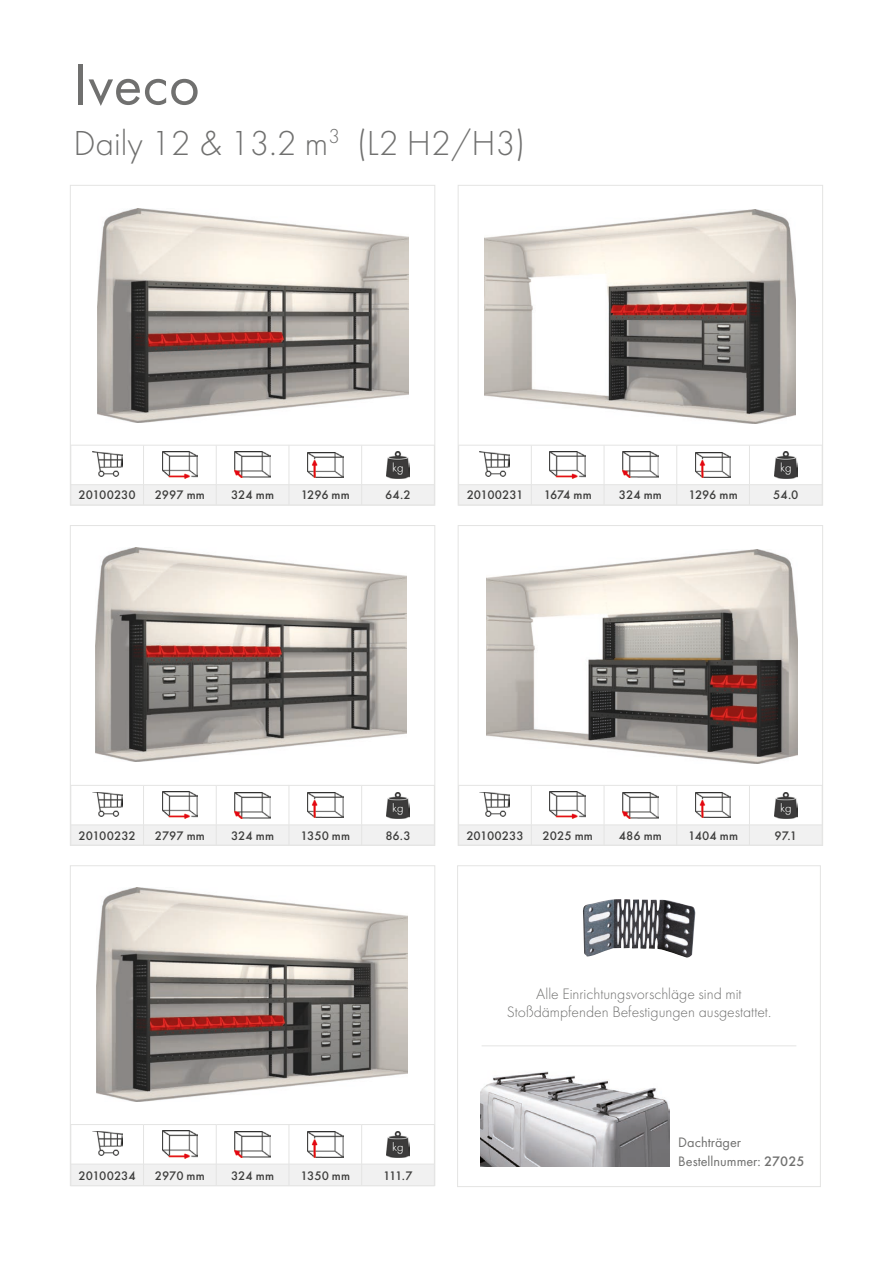
<style>
.page{position:relative;width:893px;height:1263px;background:#fff}
.page>*{position:absolute;margin:0;border:0;box-sizing:border-box;transform-origin:0 0}
.t1{font:60px "Futura";color:#70706f}
.t2{font:300 36px "Futura";color:#70706f}
.t3{font:300 15.6px/18.8px "Futura";color:#70706f;text-align:center}
.t4{font:14.25px/18.8px "Futura";color:#70706f}
.t5{font:500 12.9px "Futura";letter-spacing:-.005em;color:#3d3d3c}
.s1{font-weight:500}
</style>
<div class="page">
<img style="left:98px;top:208px;width:311px;height:214px">
<img style="left:485px;top:209px;width:311px;height:214px">
<img style="left:96px;top:547px;width:311px;height:214px">
<img style="left:487px;top:549px;width:311px;height:214px">
<img style="left:97px;top:888px;width:311px;height:213px">
<img style="left:583px;top:899px;width:113px;height:58px">
<img style="left:480px;top:1071px;width:189px;height:95px">
<hr style="left:71px;top:445px;width:73px;height:1px;background:#e4e4e3">
<hr style="left:71px;top:445px;width:1px;height:39px;background:#e4e4e3">
<hr style="left:144px;top:445px;width:72px;height:1px;background:#e4e4e3">
<hr style="left:143px;top:445px;width:1px;height:39px;background:#e4e4e3">
<hr style="left:216px;top:445px;width:73px;height:1px;background:#e4e4e3">
<hr style="left:216px;top:445px;width:1px;height:39px;background:#e4e4e3">
<hr style="left:289px;top:445px;width:73px;height:1px;background:#e4e4e3">
<hr style="left:289px;top:445px;width:1px;height:39px;background:#e4e4e3">
<hr style="left:362px;top:445px;width:73px;height:1px;background:#e4e4e3">
<hr style="left:361px;top:445px;width:1px;height:39px;background:#e4e4e3">
<hr style="left:434px;top:445px;width:1px;height:39px;background:#e4e4e3">
<hr style="left:71px;top:484px;width:73px;height:1px;background:#e4e4e3">
<hr style="left:71px;top:505px;width:73px;height:1px;background:#e4e4e3">
<hr style="left:144px;top:484px;width:72px;height:1px;background:#e4e4e3">
<hr style="left:144px;top:505px;width:72px;height:1px;background:#e4e4e3">
<hr style="left:216px;top:484px;width:73px;height:1px;background:#e4e4e3">
<hr style="left:216px;top:505px;width:73px;height:1px;background:#e4e4e3">
<hr style="left:289px;top:484px;width:73px;height:1px;background:#e4e4e3">
<hr style="left:289px;top:505px;width:73px;height:1px;background:#e4e4e3">
<hr style="left:362px;top:484px;width:73px;height:1px;background:#e4e4e3">
<hr style="left:362px;top:505px;width:73px;height:1px;background:#e4e4e3">
<div style="left:71px;top:485px;width:364px;height:20px;background:#f1f1f1"></div>
<img style="left:92px;top:452px;width:30px;height:24px">
<img style="left:162px;top:451px;width:36px;height:28px">
<img style="left:235px;top:452px;width:35px;height:26px">
<img style="left:308px;top:452px;width:35px;height:26px">
<img style="left:387px;top:452px;width:22px;height:26px">
<hr style="left:458px;top:445px;width:73px;height:1px;background:#e4e4e3">
<hr style="left:458px;top:445px;width:1px;height:39px;background:#e4e4e3">
<hr style="left:531px;top:445px;width:73px;height:1px;background:#e4e4e3">
<hr style="left:531px;top:445px;width:1px;height:39px;background:#e4e4e3">
<hr style="left:604px;top:445px;width:73px;height:1px;background:#e4e4e3">
<hr style="left:604px;top:445px;width:1px;height:39px;background:#e4e4e3">
<hr style="left:677px;top:445px;width:72px;height:1px;background:#e4e4e3">
<hr style="left:676px;top:445px;width:1px;height:39px;background:#e4e4e3">
<hr style="left:749px;top:445px;width:73px;height:1px;background:#e4e4e3">
<hr style="left:749px;top:445px;width:1px;height:39px;background:#e4e4e3">
<hr style="left:822px;top:445px;width:1px;height:39px;background:#e4e4e3">
<hr style="left:458px;top:484px;width:73px;height:1px;background:#e4e4e3">
<hr style="left:458px;top:505px;width:73px;height:1px;background:#e4e4e3">
<hr style="left:531px;top:484px;width:73px;height:1px;background:#e4e4e3">
<hr style="left:531px;top:505px;width:73px;height:1px;background:#e4e4e3">
<hr style="left:604px;top:484px;width:73px;height:1px;background:#e4e4e3">
<hr style="left:604px;top:505px;width:73px;height:1px;background:#e4e4e3">
<hr style="left:677px;top:484px;width:72px;height:1px;background:#e4e4e3">
<hr style="left:677px;top:505px;width:72px;height:1px;background:#e4e4e3">
<hr style="left:749px;top:484px;width:73px;height:1px;background:#e4e4e3">
<hr style="left:749px;top:505px;width:73px;height:1px;background:#e4e4e3">
<div style="left:458px;top:485px;width:365px;height:20px;background:#f1f1f1"></div>
<img style="left:480px;top:452px;width:30px;height:24px">
<img style="left:550px;top:451px;width:35px;height:28px">
<img style="left:623px;top:452px;width:35px;height:26px">
<img style="left:695px;top:452px;width:36px;height:26px">
<img style="left:774px;top:452px;width:23px;height:26px">
<hr style="left:71px;top:785px;width:73px;height:1px;background:#e4e4e3">
<hr style="left:71px;top:785px;width:1px;height:40px;background:#e4e4e3">
<hr style="left:144px;top:785px;width:72px;height:1px;background:#e4e4e3">
<hr style="left:143px;top:785px;width:1px;height:40px;background:#e4e4e3">
<hr style="left:216px;top:785px;width:73px;height:1px;background:#e4e4e3">
<hr style="left:216px;top:785px;width:1px;height:40px;background:#e4e4e3">
<hr style="left:289px;top:785px;width:73px;height:1px;background:#e4e4e3">
<hr style="left:289px;top:785px;width:1px;height:40px;background:#e4e4e3">
<hr style="left:362px;top:785px;width:73px;height:1px;background:#e4e4e3">
<hr style="left:361px;top:785px;width:1px;height:40px;background:#e4e4e3">
<hr style="left:434px;top:785px;width:1px;height:40px;background:#e4e4e3">
<hr style="left:71px;top:845px;width:73px;height:1px;background:#e4e4e3">
<hr style="left:144px;top:845px;width:72px;height:1px;background:#e4e4e3">
<hr style="left:216px;top:845px;width:73px;height:1px;background:#e4e4e3">
<hr style="left:289px;top:845px;width:73px;height:1px;background:#e4e4e3">
<hr style="left:362px;top:845px;width:73px;height:1px;background:#e4e4e3">
<div style="left:71px;top:825px;width:364px;height:20px;background:#f1f1f1"></div>
<img style="left:92px;top:792px;width:30px;height:24px">
<img style="left:162px;top:791px;width:36px;height:28px">
<img style="left:235px;top:792px;width:35px;height:26px">
<img style="left:308px;top:792px;width:35px;height:26px">
<img style="left:387px;top:792px;width:22px;height:26px">
<hr style="left:458px;top:785px;width:73px;height:1px;background:#e4e4e3">
<hr style="left:458px;top:785px;width:1px;height:40px;background:#e4e4e3">
<hr style="left:531px;top:785px;width:73px;height:1px;background:#e4e4e3">
<hr style="left:531px;top:785px;width:1px;height:40px;background:#e4e4e3">
<hr style="left:604px;top:785px;width:73px;height:1px;background:#e4e4e3">
<hr style="left:604px;top:785px;width:1px;height:40px;background:#e4e4e3">
<hr style="left:677px;top:785px;width:72px;height:1px;background:#e4e4e3">
<hr style="left:676px;top:785px;width:1px;height:40px;background:#e4e4e3">
<hr style="left:749px;top:785px;width:73px;height:1px;background:#e4e4e3">
<hr style="left:749px;top:785px;width:1px;height:40px;background:#e4e4e3">
<hr style="left:822px;top:785px;width:1px;height:40px;background:#e4e4e3">
<hr style="left:458px;top:845px;width:73px;height:1px;background:#e4e4e3">
<hr style="left:531px;top:845px;width:73px;height:1px;background:#e4e4e3">
<hr style="left:604px;top:845px;width:73px;height:1px;background:#e4e4e3">
<hr style="left:677px;top:845px;width:72px;height:1px;background:#e4e4e3">
<hr style="left:749px;top:845px;width:73px;height:1px;background:#e4e4e3">
<div style="left:458px;top:825px;width:365px;height:20px;background:#f1f1f1"></div>
<img style="left:480px;top:792px;width:30px;height:24px">
<img style="left:550px;top:791px;width:35px;height:28px">
<img style="left:623px;top:792px;width:35px;height:26px">
<img style="left:695px;top:792px;width:36px;height:26px">
<img style="left:774px;top:792px;width:23px;height:26px">
<hr style="left:71px;top:1124px;width:73px;height:1px;background:#e4e4e3">
<hr style="left:71px;top:1125px;width:1px;height:39px;background:#e4e4e3">
<hr style="left:144px;top:1124px;width:72px;height:1px;background:#e4e4e3">
<hr style="left:143px;top:1125px;width:1px;height:39px;background:#e4e4e3">
<hr style="left:216px;top:1124px;width:73px;height:1px;background:#e4e4e3">
<hr style="left:216px;top:1125px;width:1px;height:39px;background:#e4e4e3">
<hr style="left:289px;top:1124px;width:73px;height:1px;background:#e4e4e3">
<hr style="left:289px;top:1125px;width:1px;height:39px;background:#e4e4e3">
<hr style="left:362px;top:1124px;width:73px;height:1px;background:#e4e4e3">
<hr style="left:361px;top:1125px;width:1px;height:39px;background:#e4e4e3">
<hr style="left:434px;top:1125px;width:1px;height:39px;background:#e4e4e3">
<div style="left:71px;top:1164px;width:364px;height:22px;background:#f1f1f1"></div>
<img style="left:92px;top:1131px;width:30px;height:25px">
<img style="left:162px;top:1130px;width:36px;height:28px">
<img style="left:235px;top:1131px;width:35px;height:26px">
<img style="left:308px;top:1131px;width:35px;height:26px">
<img style="left:387px;top:1131px;width:22px;height:26px">
<div style="left:457px;top:865px;width:364px;height:322px;border:1px solid #e4e4e3"></div>
<hr style="left:482px;top:1045px;width:314px;height:1px;background:#e4e4e3">
<h1 class="t1" style="left:73px;top:49px;width:128px">Iveco</h1>
<h2 class="t2" style="left:73px;top:123px;width:454px">Daily 12 &amp; 13.2 m<sup>3</sup> (L2 H2/H3)</h2>
<p class="t5" style="left:78px;top:487px;width:59px">20100230</p>
<p class="t5" style="left:155px;top:487px;width:52px">2997 mm</p>
<p class="t5" style="left:231px;top:487px;width:44px">324 mm</p>
<p class="t5" style="left:301px;top:487px;width:51px">1296 mm</p>
<p class="t5" style="left:385px;top:487px;width:27px">64.2</p>
<p class="t5" style="left:467px;top:487px;width:58px">20100231</p>
<p class="t5" style="left:544px;top:487px;width:50px">1674 mm</p>
<p class="t5" style="left:619px;top:487px;width:44px">324 mm</p>
<p class="t5" style="left:689px;top:487px;width:51px">1296 mm</p>
<p class="t5" style="left:773px;top:487px;width:27px">54.0</p>
<p class="t5" style="left:79px;top:828px;width:59px">20100232</p>
<p class="t5" style="left:155px;top:828px;width:52px">2797 mm</p>
<p class="t5" style="left:231px;top:828px;width:44px">324 mm</p>
<p class="t5" style="left:300px;top:828px;width:51px">1350 mm</p>
<p class="t5" style="left:385px;top:828px;width:27px">86.3</p>
<p class="t5" style="left:466px;top:828px;width:59px">20100233</p>
<p class="t5" style="left:542px;top:828px;width:52px">2025 mm</p>
<p class="t5" style="left:619px;top:828px;width:45px">486 mm</p>
<p class="t5" style="left:688px;top:828px;width:51px">1404 mm</p>
<p class="t5" style="left:774px;top:828px;width:24px">97.1</p>
<p class="t3" style="left:507px;top:984px;width:266px">Alle Einrichtungsvorschläge sind mit<br>Stoßdämpfenden Befestigungen ausgestattet.</p>
<p class="t5" style="left:78px;top:1167px;width:59px">20100234</p>
<p class="t5" style="left:155px;top:1167px;width:51px">2970 mm</p>
<p class="t5" style="left:231px;top:1167px;width:44px">324 mm</p>
<p class="t5" style="left:300px;top:1167px;width:51px">1350 mm</p>
<p class="t5" style="left:383px;top:1167px;width:31px">111.7</p>
<p class="t4" style="left:678px;top:1133px;width:128px">Dachträger<br>Bestellnummer: <span class="s1">27025</span></p>
</div>
